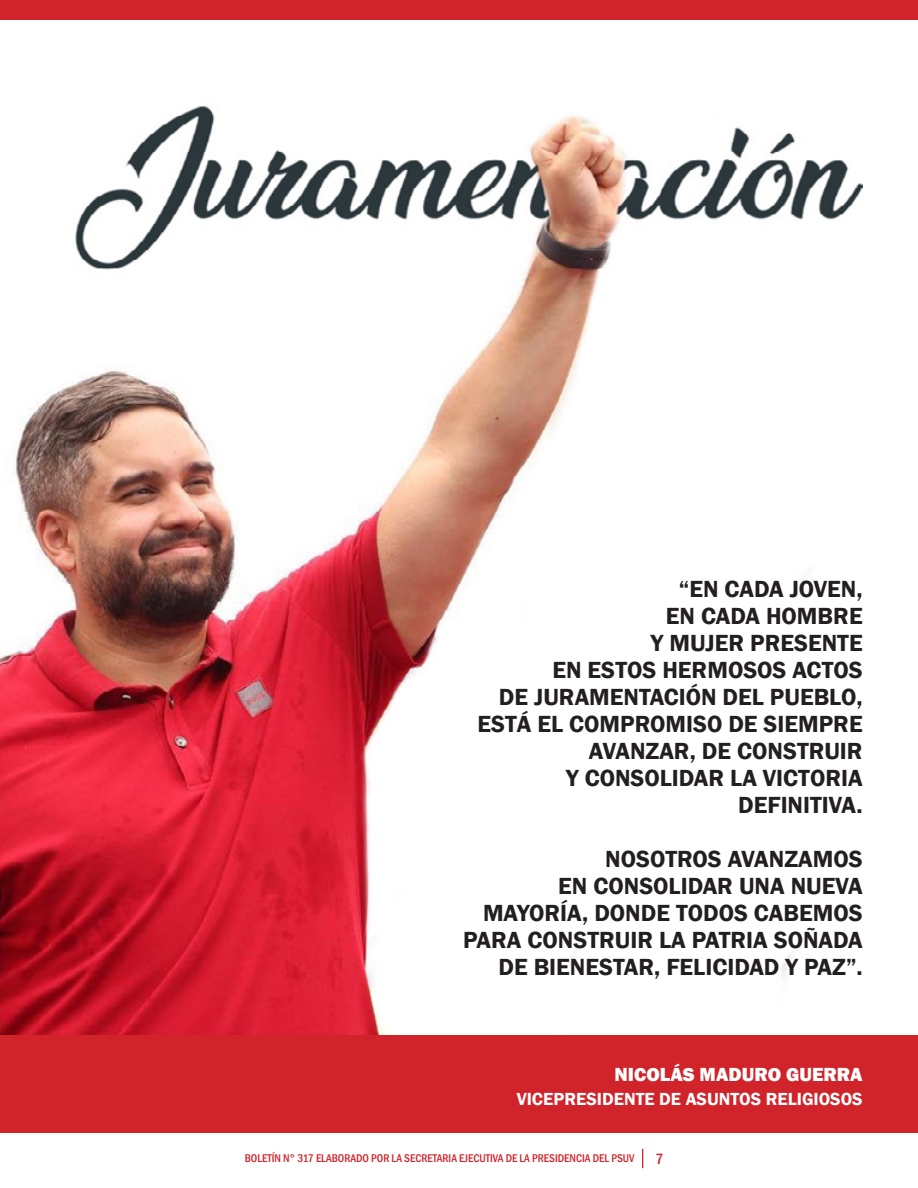
<style>
.page{position:relative;width:918px;height:1188px;background:#fff}
.page>*{position:absolute;margin:0;border:0;box-sizing:border-box;transform-origin:0 0}
.Estilo_de_párrafo_1{font:600 24px/27px "Franklin Gothic";color:#231f20;text-align:right}
.Estilo_de_párrafo_1-2{font:800 19.5px "Franklin Gothic";color:#fff}
.Estilo_de_párrafo_1-3{font:600 18px "Franklin Gothic";color:#fff}
.t1{font:500 condensed 15.3px "Franklin Gothic";color:#d1232a}
.t2{font:500 condensed 11.55px "Franklin Gothic";color:#d1232a}
</style>
<div class="page">
<svg style="left:642px;top:1149px;width:1px;height:19px"></svg>
<img style="left:0;top:106px;width:863px;height:936px">
<div style="left:1px;top:1px;width:917px;height:19px;background:#d1232a"></div>
<div style="left:1px;top:1035px;width:917px;height:98px;background:#d1232a"></div>
<p class="Estilo_de_párrafo_1" style="left:477px;top:576px;width:387px">“EN CADA JOVEN,<br>EN CADA HOMBRE<br>Y MUJER PRESENTE<br>EN ESTOS HERMOSOS ACTOS<br>DE JURAMENTACIÓN DEL PUEBLO,<br>ESTÁ EL COMPROMISO DE SIEMPRE<br>AVANZAR, DE CONSTRUIR<br>Y CONSOLIDAR LA VICTORIA<br>DEFINITIVA.</p>
<p class="Estilo_de_párrafo_1" style="left:463px;top:846px;width:401px">NOSOTROS AVANZAMOS<br>EN CONSOLIDAR UNA NUEVA<br>MAYORÍA, DONDE TODOS CABEMOS<br>PARA CONSTRUIR LA PATRIA SOÑADA<br>DE BIENESTAR, FELICIDAD Y PAZ”.</p>
<p class="Estilo_de_párrafo_1-2" style="left:615px;top:1062px;width:250px">NICOLÁS MADURO GUERRA</p>
<p class="Estilo_de_párrafo_1-3" style="left:517px;top:1088px;width:347px">VICEPRESIDENTE DE ASUNTOS RELIGIOSOS</p>
<p class="t2" style="left:245px;top:1150px;width:391px">BOLETÍN N° 317 ELABORADO POR LA SECRETARIA EJECUTIVA DE LA PRESIDENCIA DEL PSUV</p>
<p class="t1" style="left:655px;top:1149px;width:9px">7</p>
</div>
